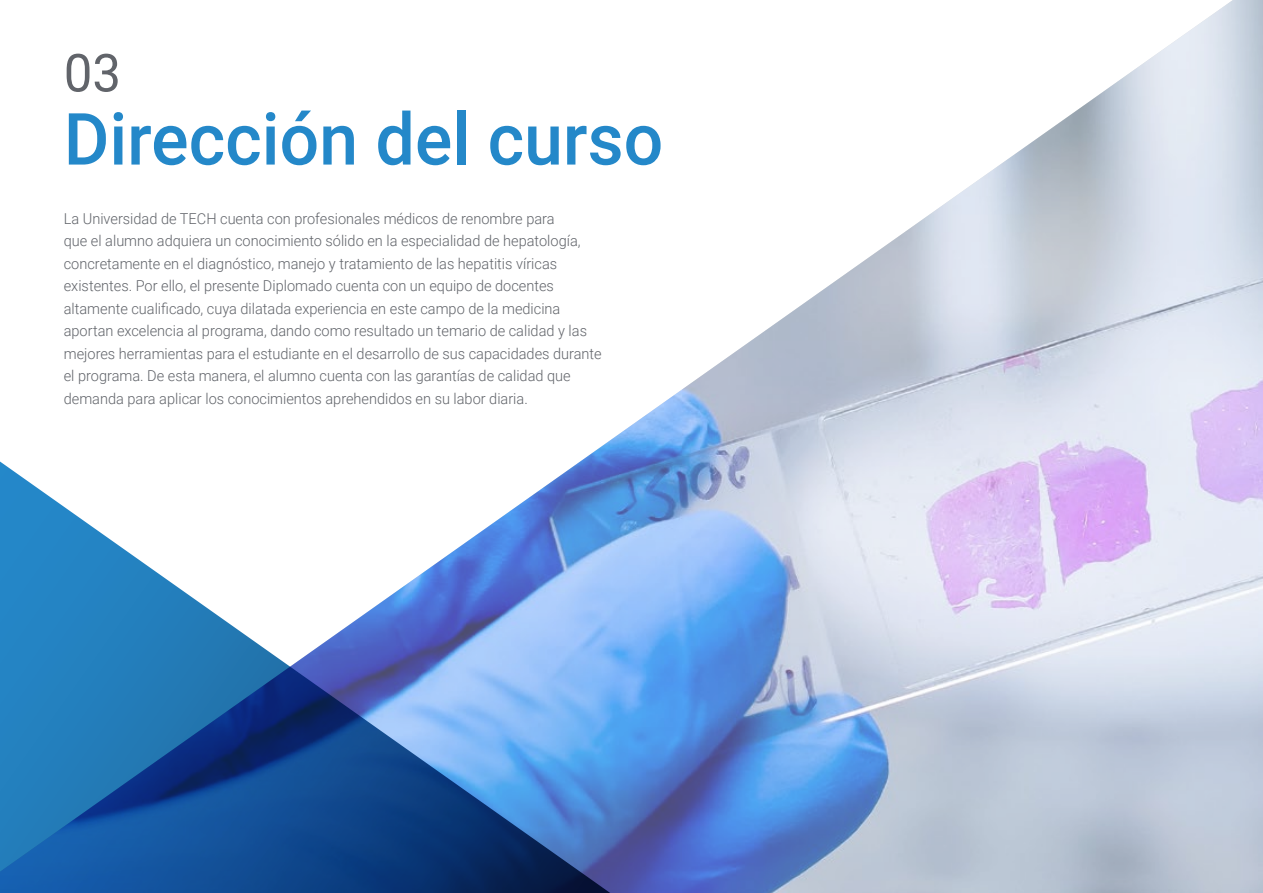
<style>
.page{position:relative;width:1263px;height:893px;background:#fff}
.page>*{position:absolute;margin:0;border:0;box-sizing:border-box;transform-origin:0 0}
.t1{font:500 72px "Roboto";color:#2488c9}
.t2{font:52.5px "Roboto";color:#61646a}
.t3{font:300 15px/22.5px "Roboto";color:#61646a}
</style>
<div class="page">
<img style="left:602px;top:0;width:661px;height:893px">
<svg style="left:0;top:446px;width:640px;height:447px"></svg>
<h2 class="t2" style="left:64px;top:36px;width:59px">03</h2>
<h1 class="t1" style="left:64px;top:89px;width:601px">Dirección del curso</h1>
<p class="t3" style="left:64px;top:207px;width:539px">La Universidad de TECH cuenta con profesionales médicos de renombre para<br>que el alumno adquiera un conocimiento sólido en la especialidad de hepatología, concretamente en el diagnóstico, manejo y tratamiento de las hepatitis víricas existentes. Por ello, el presente Diplomado cuenta con un equipo de docentes altamente cualificado, cuya dilatada experiencia en este campo de la medicina aportan excelencia al programa, dando como resultado un temario de calidad y las mejores herramientas para el estudiante en el desarrollo de sus capacidades durante el programa. De esta manera, el alumno cuenta con las garantías de calidad que demanda para aplicar los conocimientos aprehendidos en su labor diaria.</p>
</div>
